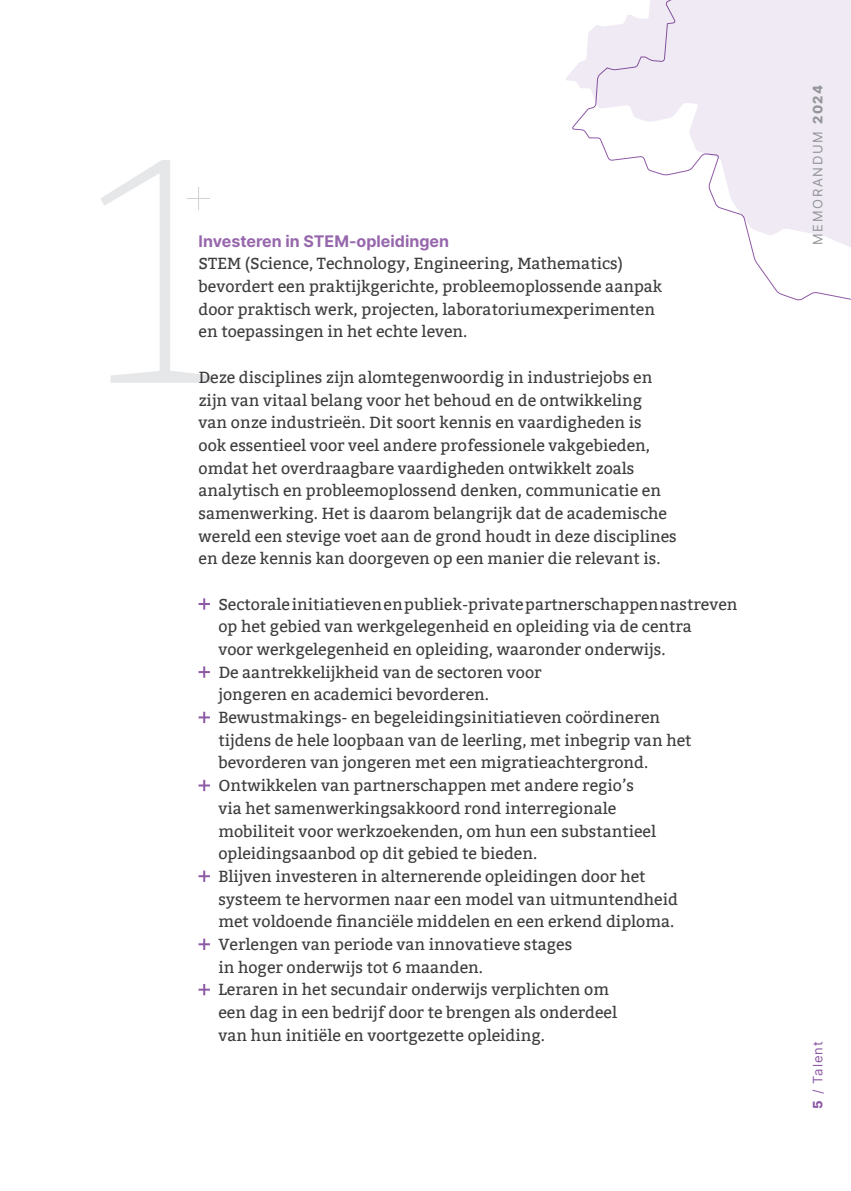
<style>
.page{position:relative;width:851px;height:1191px;background:#fff}
.page>*{position:absolute;margin:0;border:0;box-sizing:border-box;transform-origin:0 0}
.t1{font:16px/22.6px "Bitter";color:#3e3e3f}
.t2{font:700 16px "Inter";color:#9667ac}
.t3{font:13px "Inter";letter-spacing:.13em;color:#939598}
.t4{font:13px "Inter";letter-spacing:.08em;color:#8e59a5}
.s1{font-weight:800}
</style>
<div class="page">
<svg style="left:566px;top:0;width:284px;height:268px;fill:#efeaf4"></svg>
<svg style="left:198px;top:598px;width:12px;height:11px"></svg>
<svg style="left:198px;top:666px;width:12px;height:11px"></svg>
<svg style="left:198px;top:711px;width:12px;height:12px"></svg>
<svg style="left:198px;top:780px;width:12px;height:11px"></svg>
<svg style="left:198px;top:870px;width:12px;height:12px"></svg>
<svg style="left:198px;top:938px;width:12px;height:12px"></svg>
<svg style="left:198px;top:984px;width:12px;height:11px"></svg>
<svg style="left:101px;top:160px;width:110px;height:223px"></svg>
<p class="t2" style="left:198px;top:229px;width:252px">Investeren in STEM-opleidingen</p>
<p class="t1" style="left:198px;top:253px;width:465px">STEM (Science, Technology, Engineering, Mathematics) bevordert een praktijkgerichte, probleemoplossende aanpak door praktisch werk, projecten, laboratoriumexperimenten en toepassingen in het echte leven.</p>
<p class="t1" style="left:198px;top:366px;width:479px">Deze disciplines zijn alomtegenwoordig in industriejobs en zijn van vitaal belang voor het behoud en de ontwikkeling<br>van onze industrieën. Dit soort kennis en vaardigheden is<br>ook essentieel voor veel andere professionele vakgebieden, omdat het overdraagbare vaardigheden ontwikkelt zoals analytisch en probleemoplossend denken, communicatie en samenwerking. Het is daarom belangrijk dat de academische wereld een stevige voet aan de grond houdt in deze disciplines en deze kennis kan doorgeven op een manier die relevant is.</p>
<p class="t1" style="left:218px;top:593px;width:520px">Sectorale initiatieven en publiek-private partnerschappen nastreven op het gebied van werkgelegenheid en opleiding via de centra<br>voor werkgelegenheid en opleiding, waaronder onderwijs.</p>
<p class="t1" style="left:218px;top:661px;width:324px">De aantrekkelijkheid van de sectoren voor jongeren en academici bevorderen.</p>
<p class="t1" style="left:218px;top:706px;width:474px">Bewustmakings- en begeleidingsinitiatieven coördineren tijdens de hele loopbaan van de leerling, met inbegrip van het bevorderen van jongeren met een migratieachtergrond.</p>
<p class="t1" style="left:218px;top:774px;width:439px">Ontwikkelen van partnerschappen met andere regio’s via het samenwerkingsakkoord rond interregionale mobiliteit voor werkzoekenden, om hun een substantieel opleidingsaanbod op dit gebied te bieden.</p>
<p class="t1" style="left:218px;top:865px;width:461px">Blijven investeren in alternerende opleidingen door het systeem te hervormen naar een model van uitmuntendheid met voldoende financiële middelen en een erkend diploma.</p>
<p class="t1" style="left:218px;top:933px;width:355px">Verlengen van periode van innovatieve stages in hoger onderwijs tot 6 maanden.</p>
<p class="t1" style="left:218px;top:978px;width:400px">Leraren in het secundair onderwijs verplichten om een dag in een bedrijf door te brengen als onderdeel van hun initiële en voortgezette opleiding.</p>
<p class="t3" style="left:808px;top:245px;width:161px;rotate:-90deg">MEMORANDUM <span class="s1">2024</span></p>
<p class="t4" style="left:808px;top:1108px;width:69px;rotate:-90deg"><span class="s1">5</span> / Talent</p>
</div>
